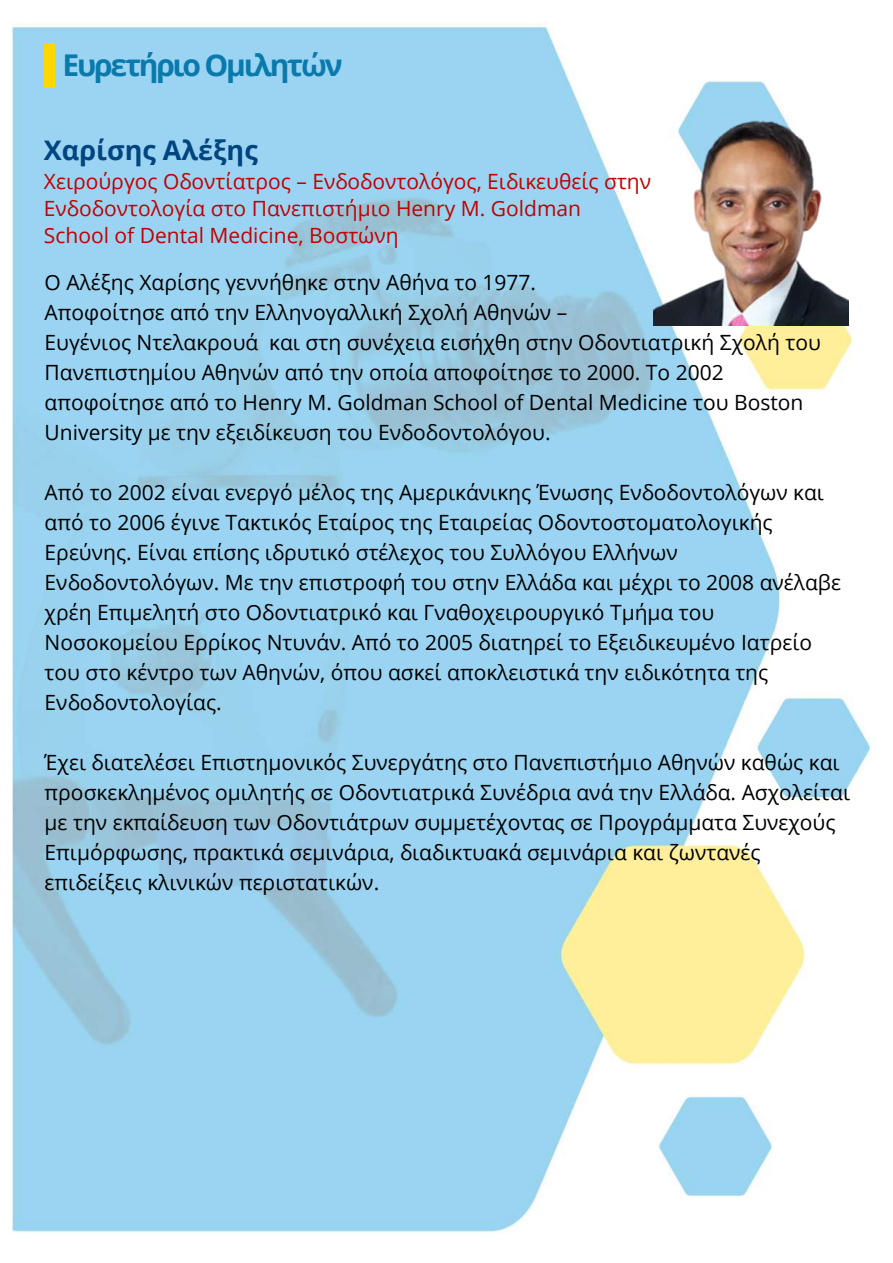
<style>
.page{position:relative;width:893px;height:1263px;background:#fff}
.page>*{position:absolute;margin:0;border:0;box-sizing:border-box;transform-origin:0 0}
.t1{font:700 30px "Open Sans";letter-spacing:-.075em;color:#097aab}
.t2{font:700 27px "Open Sans";color:#004580}
.t3{font:21px/30px "Open Sans";color:#000}
.t4{font:21px/27px "Open Sans";color:#c00101}
</style>
<div class="page">
<img style="left:11px;top:26px;width:865px;height:1207px">
<img style="left:653px;top:121px;width:195px;height:204px">
<div style="left:44px;top:43px;width:10px;height:45px;background:#ffd700"></div>
<h1 class="t1" style="left:63px;top:44px;width:281px">Ευρετήριο Ομιλητών</h1>
<p class="t2" style="left:44px;top:131px;width:215px">Χαρίσης Αλέξης</p>
<p class="t4" style="left:44px;top:167px;width:609px">Χειρούργος Οδοντίατρος – Ενδοδοντολόγος, Ειδικευθείς στην<br>Ενδοδοντολογία στο Πανεπιστήμιο Henry M. Goldman<br>School of Dental Medicine, Βοστώνη</p>
<p class="t3" style="left:45px;top:267px;width:777px">Ο Αλέξης Χαρίσης γεννήθηκε στην Αθήνα το 1977.<br>Αποφοίτησε από την Ελληνογαλλική Σχολή Αθηνών –<br>Ευγένιος Ντελακρουά και στη συνέχεια εισήχθη στην Οδοντιατρική Σχολή του Πανεπιστημίου Αθηνών από την οποία αποφοίτησε το 2000. Το 2002 αποφοίτησε από το Henry M. Goldman School of Dental Medicine του Boston University με την εξειδίκευση του Ενδοδοντολόγου.</p>
<p class="t3" style="left:45px;top:477px;width:798px">Από το 2002 είναι ενεργό μέλος της Αμερικάνικης Ένωσης Ενδοδοντολόγων και από το 2006 έγινε Τακτικός Εταίρος της Εταιρείας Οδοντοστοματολογικής Ερεύνης. Eίναι επίσης ιδρυτικό στέλεχος του Συλλόγου Ελλήνων Ενδοδοντολόγων. Με την επιστροφή του στην Ελλάδα και μέχρι το 2008 ανέλαβε χρέη Επιμελητή στο Οδοντιατρικό και Γναθοχειρουργικό Τμήμα του Νοσοκομείου Ερρίκος Ντυνάν. Από το 2005 διατηρεί το Εξειδικευμένο Ιατρείο του στο κέντρο των Αθηνών, όπου ασκεί αποκλειστικά την ειδικότητα της Ενδοδοντολογίας.</p>
<p class="t3" style="left:45px;top:747px;width:807px">Έχει διατελέσει Επιστημονικός Συνεργάτης στο Πανεπιστήμιο Αθηνών καθώς και προσκεκλημένος ομιλητής σε Οδοντιατρικά Συνέδρια ανά την Ελλάδα. Ασχολείται με την εκπαίδευση των Οδοντιάτρων συμμετέχοντας σε Προγράμματα Συνεχούς Επιμόρφωσης, πρακτικά σεμινάρια, διαδικτυακά σεμινάρια και ζωντανές επιδείξεις κλινικών περιστατικών.</p>
</div>
